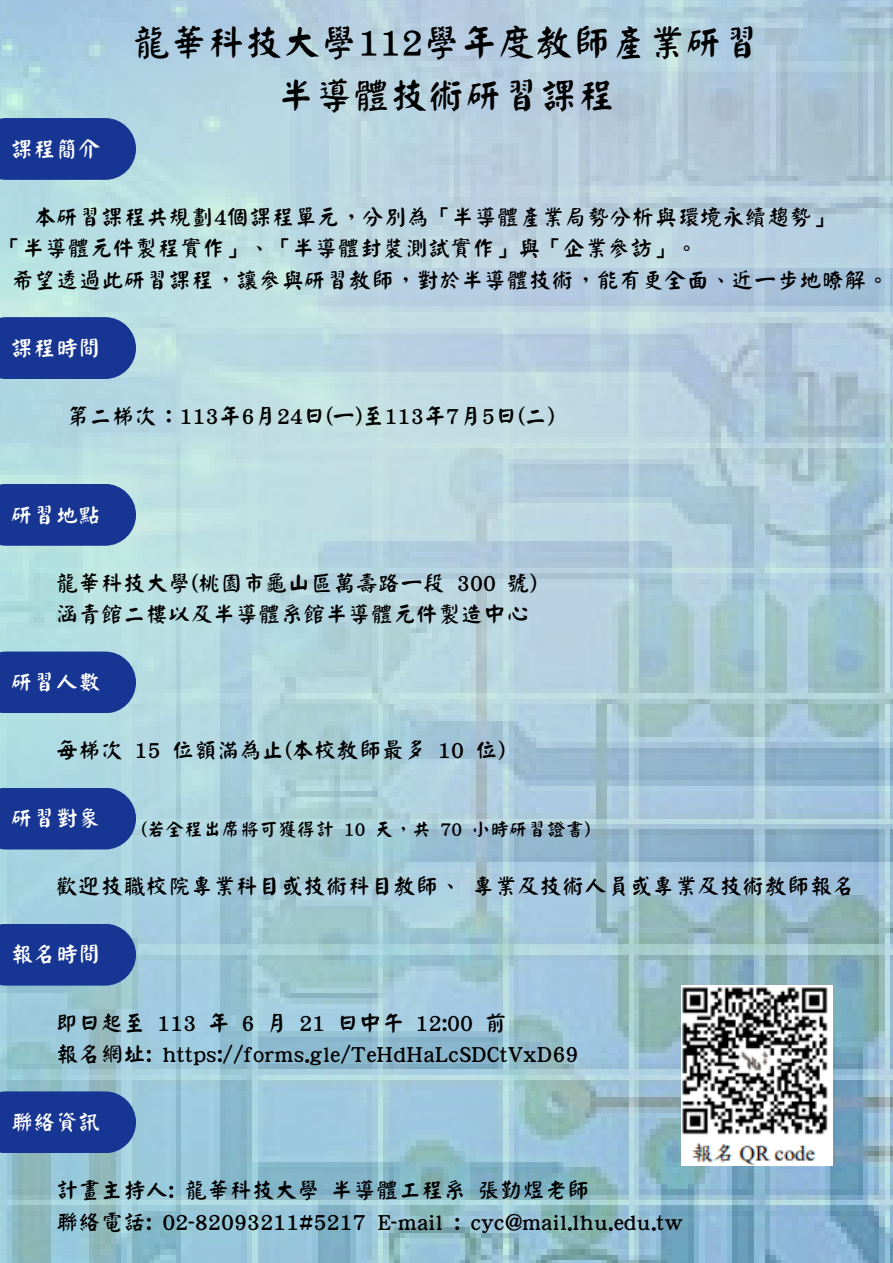
<style>
.page{position:relative;width:893px;height:1263px;background:#fff}
.page>*{position:absolute;margin:0;border:0;box-sizing:border-box;transform-origin:0 0}
.t1{font:37.5px/52.3px "Han Wang Yan Kai";color:#000;text-align:center}
.t2{font:22.5px/31.5px "Han Wang Yan Kai";color:#000}
.t3{font:22.5px "Han Wang Yan Kai";color:#fff}
.t4{font:18.75px "Han Wang Yan Kai";color:#000}
</style>
<div class="page">
<img style="left:0;top:0;width:893px;height:1263px">
<div style="left:0;top:118px;width:136px;height:62px;background:#173693"></div>
<div style="left:0;top:317px;width:136px;height:62px;background:#173693"></div>
<div style="left:0;top:484px;width:136px;height:62px;background:#173693"></div>
<div style="left:0;top:651px;width:136px;height:62px;background:#173693"></div>
<div style="left:0;top:788px;width:136px;height:61px;background:#173693"></div>
<div style="left:0;top:924px;width:136px;height:61px;background:#173693"></div>
<div style="left:0;top:1091px;width:136px;height:62px;background:#173693"></div>
<img style="left:681px;top:985px;width:151px;height:180px">
<p class="t3" style="left:11px;top:138px;width:91px">課程簡介</p>
<h2 class="t1" style="left:133px;top:17px;width:629px">龍華科技大學112學年度教師產業研習半導體技術研習課程</h2>
<h2 class="t2" style="left:0;top:201px;width:836px;text-indent:34px">本研習課程共規劃4個課程單元，分別為「半導體產業局勢分析與環境永續趨勢」「半導體元件製程實作」、「半導體封裝測試實作」與「企業參訪」。</h2>
<p class="t2" style="left:11px;top:264px;width:879px">希望透過此研習課程，讓參與研習教師，對於半導體技術，能有更全面、近一步地暸解。</p>
<h1 class="t3" style="left:11px;top:337px;width:91px">課程時間</h1>
<h2 class="t2" style="left:67px;top:400px;width:488px">第二梯次：113年6月24日(一)至113年7月5日(二)</h2>
<h2 class="t3" style="left:11px;top:504px;width:91px">研習地點</h2>
<h2 class="t2" style="left:56px;top:567px;width:482px">龍華科技大學(桃園市龜山區萬壽路一段 300 號)涵青館二樓以及半導體系館半導體元件製造中心</h2>
<h2 class="t3" style="left:11px;top:671px;width:91px">研習人數</h2>
<h2 class="t2" style="left:56px;top:735px;width:450px">每梯次 15 位額滿為止(本校教師最多 10 位)</h2>
<h2 class="t3" style="left:11px;top:807px;width:91px">研習對象</h2>
<p class="t4" style="left:141px;top:820px;width:451px">(若全程出席將可獲得計 10 天，共 70 小時研習證書)</p>
<h2 class="t2" style="left:56px;top:871px;width:800px">歡迎技職校院專業科目或技術科目教師、 專業及技術人員或專業及技術教師報名</h2>
<h2 class="t3" style="left:11px;top:943px;width:91px">報名時間</h2>
<h2 class="t2" style="left:56px;top:1007px;width:524px">即日起至 113 年 6 月 21 日中午 12:00 前<br>報名網址: https://forms.gle/TeHdHaLcSDCtVxD69</h2>
<h2 class="t3" style="left:11px;top:1111px;width:91px">聯絡資訊</h2>
<h2 class="t2" style="left:56px;top:1174px;width:628px">計畫主持人: 龍華科技大學 半導體工程系 張勤煜老師<br>聯絡電話: 02-82093211#5217 E-mail : cyc@mail.lhu.edu.tw</h2>
</div>
